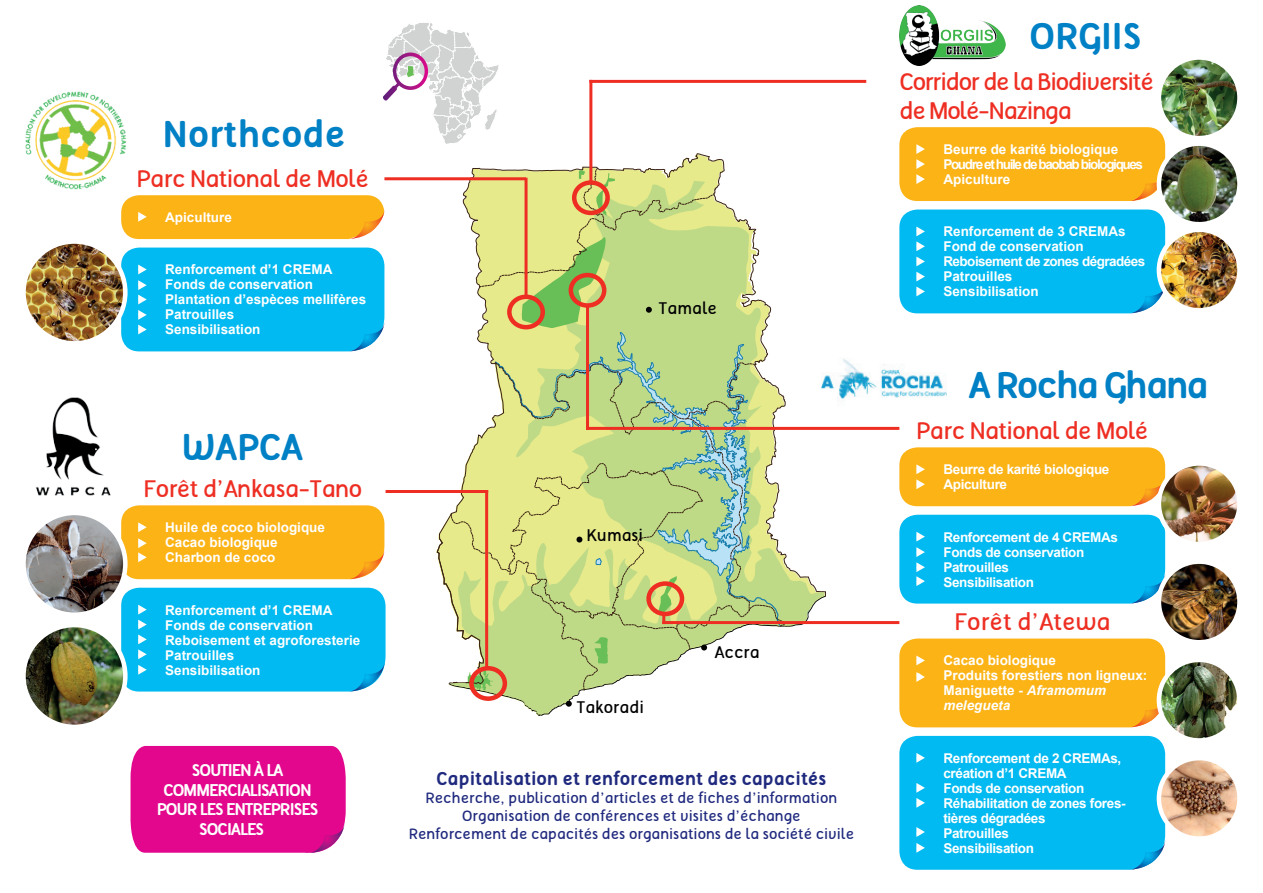
<style>
.page{position:relative;width:1263px;height:893px;background:#fff}
.page>*{position:absolute;margin:0;border:0;box-sizing:border-box;transform-origin:0 0}
.t1{font:700 36px "Tellural";color:#0080c5}
.t2{font:700 36px "Tellural";letter-spacing:-.05em;color:#0080c5}
.t3{font:24px "Tellural";letter-spacing:-.025em;color:#ee2e22}
.t4{font:24px/28.8px "Tellural";letter-spacing:-.05em;color:#ee2e22}
.t5{font:24px "Tellural";color:#ee2e22}
.t6{font:700 18px "Tellural";color:#202a7e}
.t7{font:16.8px "Tellural";color:#000001}
.t8{font:700 16.5px "Tellural";letter-spacing:-.05em;color:#fff}
.t9{font:15px/18px "Tellural";color:#202a7e;text-align:center}
.t10{font:700 13.5px/15px "Arial";color:#fff}
.t11{font:700 13.5px/15px "Arial";letter-spacing:-.025em;color:#fff}
.t12{font:700 13.5px "Arial";letter-spacing:-.1em;color:#fff}
.t13{font:700 13.5px "Arial";letter-spacing:-.04em;color:#fff}
.s1{font-style:italic}
</style>
<div class="page">
<svg style="left:463px;top:153px;width:245px;height:28px"></svg>
<svg style="left:708px;top:156px;width:118px;height:441px"></svg>
<svg style="left:462px;top:181px;width:362px;height:534px"></svg>
<svg style="left:571px;top:332px;width:179px;height:22px;background:#bcd889"></svg>
<svg style="left:566px;top:701px;width:6px;height:6px"></svg>
<svg style="left:479px;top:168px;width:235px;height:161px;background:#cada83"></svg>
<img style="left:821px;top:357px;width:126px;height:54px">
<img style="left:25px;top:91px;width:101px;height:99px">
<img style="left:36px;top:397px;width:75px;height:99px">
<img style="left:899px;top:5px;width:107px;height:60px">
<svg style="left:121px;top:195px;width:263px;height:44px;background:#fbb520"></svg>
<div style="left:899px;top:127px;width:266px;height:74px;background:#fbb316"></div>
<div style="left:899px;top:210px;width:266px;height:103px;background:#00baf1"></div>
<div style="left:121px;top:248px;width:263px;height:103px;background:#00baf1"></div>
<div style="left:121px;top:505px;width:263px;height:74px;background:#fbb316"></div>
<div style="left:121px;top:588px;width:265px;height:104px;background:#00baf1"></div>
<div style="left:507px;top:295px;width:38px;height:34px;border:4px solid #ee2e22;border-radius:50%"></div>
<div style="left:569px;top:273px;width:37px;height:35px;border:4px solid #ee2e22;border-radius:50%"></div>
<div style="left:572px;top:180px;width:38px;height:35px;border:4px solid #ee2e22;border-radius:50%"></div>
<div style="left:469px;top:666px;width:38px;height:35px;border:4px solid #ee2e22;border-radius:50%"></div>
<hr style="left:384px;top:177px;width:142px;height:3px;background:#ee2e22">
<hr style="left:589px;top:80px;width:277px;height:3px;background:#ee2e22">
<hr style="left:586px;top:427px;width:313px;height:3px;background:#ee2e22">
<hr style="left:662px;top:621px;width:237px;height:3px;background:#ee2e22">
<hr style="left:386px;top:490px;width:102px;height:3px;background:#ee2e22">
<svg style="left:436px;top:354px;width:350px;height:336px"></svg>
<hr style="left:524px;top:178px;width:3px;height:119px;background:#ee2e22">
<hr style="left:589px;top:80px;width:3px;height:103px;background:#ee2e22">
<hr style="left:586px;top:304px;width:3px;height:126px;background:#ee2e22">
<img style="left:1159px;top:144px;width:80px;height:80px;border-radius:40px">
<div style="left:1157px;top:141px;width:85px;height:85px;border:4px solid #fff;border-radius:50%"></div>
<img style="left:1159px;top:230px;width:80px;height:80px;border-radius:40px">
<div style="left:1157px;top:228px;width:85px;height:85px;border:4px solid #fff;border-radius:50%"></div>
<img style="left:1159px;top:58px;width:80px;height:80px;border-radius:40px">
<div style="left:1157px;top:55px;width:85px;height:85px;border:4px solid #fff;border-radius:50%"></div>
<div style="left:899px;top:447px;width:266px;height:59px;background:#fbb316"></div>
<div style="left:899px;top:515px;width:266px;height:89px;background:#00baf1"></div>
<div style="left:899px;top:638px;width:266px;height:89px;background:#fbb316"></div>
<div style="left:899px;top:736px;width:266px;height:134px;background:#00baf1"></div>
<img style="left:1159px;top:758px;width:80px;height:81px;border-radius:40px">
<div style="left:1157px;top:756px;width:85px;height:85px;border:4px solid #fff;border-radius:50%"></div>
<img style="left:1159px;top:562px;width:80px;height:80px;border-radius:40px">
<div style="left:1157px;top:559px;width:85px;height:85px;border:4px solid #fff;border-radius:50%"></div>
<img style="left:1159px;top:660px;width:80px;height:80px;border-radius:40px">
<div style="left:1157px;top:658px;width:85px;height:85px;border:4px solid #fff;border-radius:50%"></div>
<img style="left:1159px;top:463px;width:80px;height:81px;border-radius:40px">
<div style="left:1157px;top:461px;width:85px;height:85px;border:4px solid #fff;border-radius:50%"></div>
<svg style="left:383px;top:23px;width:116px;height:121px"></svg>
<img style="left:24px;top:242px;width:101px;height:101px;border-radius:51px">
<div style="left:21px;top:239px;width:107px;height:107px;border:4px solid #fff;border-radius:50%"></div>
<img style="left:24px;top:513px;width:101px;height:102px;border-radius:51px">
<div style="left:21px;top:511px;width:107px;height:106px;border:4px solid #fff;border-radius:50%"></div>
<img style="left:24px;top:625px;width:101px;height:102px;border-radius:51px">
<div style="left:21px;top:623px;width:107px;height:106px;border:4px solid #fff;border-radius:50%"></div>
<div style="left:131px;top:746px;width:215px;height:107px;background:#e2078c"></div>
<h1 class="t1" style="left:162px;top:114px;width:185px">Northcode</h1>
<h2 class="t3" style="left:137px;top:165px;width:234px">Parc National de Molé</h2>
<p class="t10" style="left:138px;top:210px;width:95px">• Apiculture</p>
<p class="t10" style="left:138px;top:262px;width:196px">• Renforcement d’1 CREMA</p>
<p class="t10" style="left:138px;top:277px;width:176px">• Fonds de conservation</p>
<p class="t10" style="left:138px;top:292px;width:229px">• Plantation d’espèces mellifères</p>
<p class="t10" style="left:138px;top:307px;width:98px">• Patrouilles</p>
<p class="t10" style="left:138px;top:322px;width:124px">• Sensibilisation</p>
<h1 class="t1" style="left:181px;top:427px;width:123px">WAPCA</h1>
<h2 class="t3" style="left:143px;top:475px;width:220px">Forêt d’Ankasa-Tano</h2>
<p class="t10" style="left:138px;top:520px;width:188px">• Huile de coco biologique</p>
<p class="t10" style="left:138px;top:535px;width:141px">• Cacao biologique</p>
<p class="t10" style="left:138px;top:550px;width:139px">• Charbon de coco</p>
<p class="t10" style="left:138px;top:602px;width:196px">• Renforcement d’1 CREMA</p>
<p class="t10" style="left:138px;top:617px;width:176px">• Fonds de conservation</p>
<p class="t10" style="left:138px;top:632px;width:224px">• Reboisement et agroforesterie</p>
<p class="t10" style="left:138px;top:647px;width:98px">• Patrouilles</p>
<p class="t10" style="left:138px;top:662px;width:124px">• Sensibilisation</p>
<p class="t8" style="left:192px;top:761px;width:93px">SOUTIEN À LA</p>
<p class="t8" style="left:163px;top:780px;width:150px">COMMERCIALISATION</p>
<p class="t8" style="left:157px;top:800px;width:163px">POUR LES ENTREPRISES</p>
<p class="t8" style="left:199px;top:820px;width:66px">SOCIALES</p>
<p class="t7" style="left:659px;top:299px;width:60px">Tamale</p>
<p class="t7" style="left:586px;top:526px;width:58px">Kumasi</p>
<p class="t7" style="left:576px;top:698px;width:69px">Takoradi</p>
<p class="t7" style="left:714px;top:643px;width:47px">Accra</p>
<h3 class="t6" style="left:436px;top:769px;width:391px">Capitalisation et renforcement des capacités</h3>
<p class="t9" style="left:409px;top:789px;width:447px">Recherche, publication d’articles et de fiches d’information<br>Organisation de conférences et visites d’échange<br>Renforcement de capacités des organisations de la société civile</p>
<h1 class="t1" style="left:1029px;top:16px;width:113px">ORGIIS</h1>
<h2 class="t4" style="left:899px;top:67px;width:256px">Corridor de la Biodiversité de Molé-Nazinga</h2>
<p class="t10" style="left:916px;top:142px;width:203px">• Beurre de karité biologique</p>
<p class="t12" style="left:916px;top:155px;width:228px">• Poudre et huile de baobab biologiques</p>
<p class="t10" style="left:916px;top:172px;width:95px">• Apiculture</p>
<p class="t10" style="left:916px;top:224px;width:211px">• Renforcement de 3 CREMAs</p>
<p class="t10" style="left:916px;top:239px;width:169px">• Fond de conservation</p>
<p class="t13" style="left:916px;top:252px;width:230px">• Reboisement de zones dégradées</p>
<p class="t10" style="left:916px;top:269px;width:98px">• Patrouilles</p>
<p class="t10" style="left:916px;top:284px;width:124px">• Sensibilisation</p>
<h1 class="t2" style="left:969px;top:365px;width:241px">A Rocha Ghana</h1>
<h2 class="t3" style="left:916px;top:417px;width:234px">Parc National de Molé</h2>
<p class="t11" style="left:916px;top:462px;width:195px">• Beurre de karité biologique</p>
<p class="t11" style="left:916px;top:477px;width:92px">• Apiculture</p>
<p class="t11" style="left:916px;top:529px;width:203px">• Renforcement de 4 CREMAs</p>
<p class="t11" style="left:916px;top:544px;width:170px">• Fonds de conservation</p>
<p class="t11" style="left:916px;top:559px;width:94px">• Patrouilles</p>
<p class="t11" style="left:916px;top:574px;width:119px">• Sensibilisation</p>
<h2 class="t5" style="left:954px;top:609px;width:158px">Forêt d’Atewa</h2>
<p class="t10" style="left:916px;top:653px;width:141px">• Cacao biologique</p>
<p class="t10" style="left:943px;top:668px;width:205px;text-indent:-27px">• Produits forestiers non ligneux:<br>Maniguette - <span class="s1">Aframomum melegueta</span></p>
<p class="t11" style="left:943px;top:751px;width:179px;text-indent:-27px">• Renforcement de 2 CREMAs, création d’1 CREMA</p>
<p class="t11" style="left:916px;top:781px;width:170px">• Fonds de conservation</p>
<p class="t11" style="left:943px;top:796px;width:184px;text-indent:-27px">• Réhabilitation de zones fores&shy;tières dégradées</p>
<p class="t11" style="left:916px;top:826px;width:94px">• Patrouilles</p>
<p class="t11" style="left:916px;top:841px;width:119px">• Sensibilisation</p>
</div>
